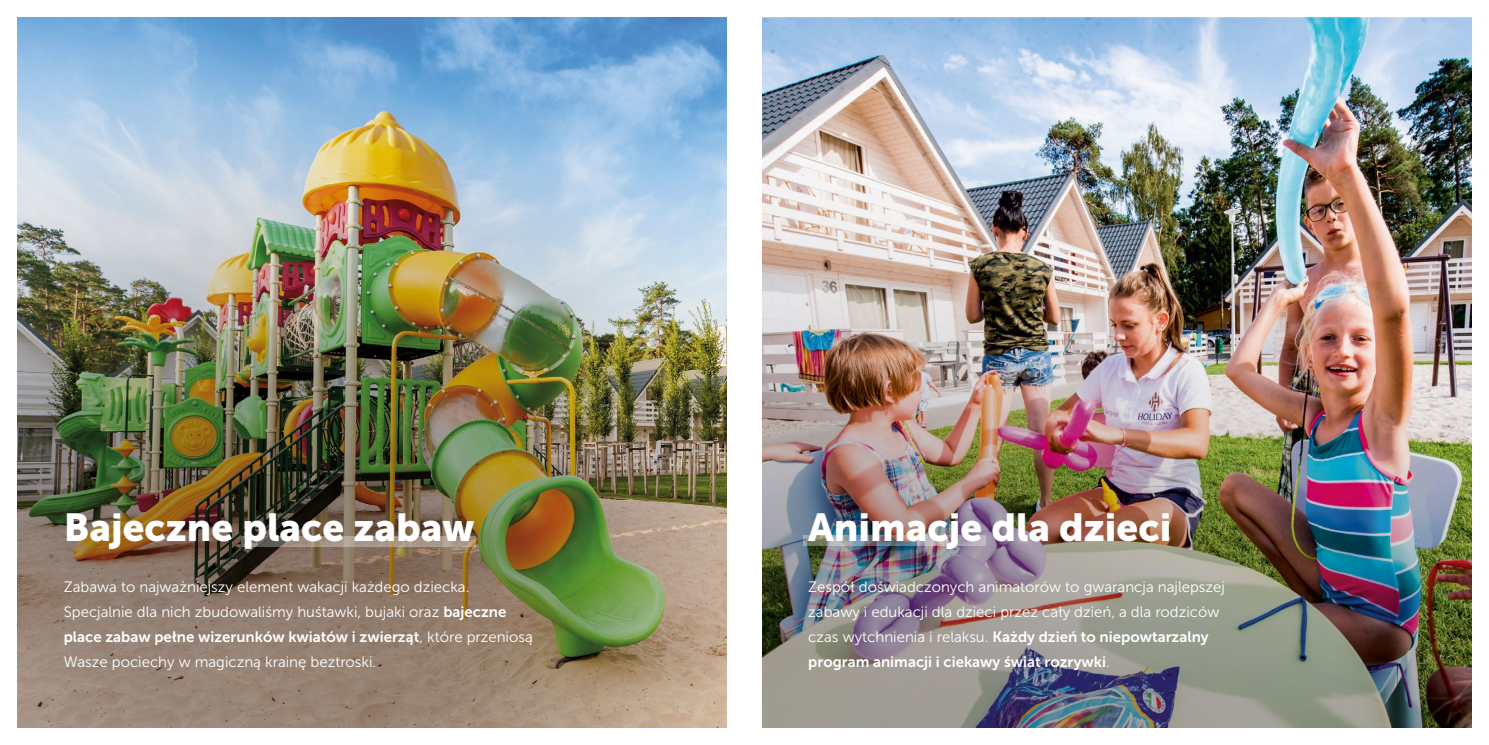
<style>
.page{position:relative;width:1489px;height:745px;background:#fff}
.page>*{position:absolute;margin:0;border:0;box-sizing:border-box;transform-origin:0 0}
.t1{font:38.75px "Museo Sans 900";color:#fff}
.t2{font:15px/25px "Museo Sans 300";color:#fff}
.t3{font:15px/25px "Museo Sans 700";color:#fff}
.s1{font-family:"Museo Sans 700"}
.s2{font-family:"Museo Sans 300"}
</style>
<div class="page">
<img style="left:762px;top:18px;width:708px;height:708px">
<img style="left:803px;top:535px;width:183px;height:10px">
<img style="left:18px;top:18px;width:708px;height:708px">
<svg style="left:241px;top:535px;width:235px;height:11px;background:#938577"></svg>
<h1 class="t1" style="left:64px;top:505px;width:412px">Bajeczne place zabaw</h1>
<p class="t2" style="left:64px;top:573px;width:444px">Zabawa to najważniejszy element wakacji każdego dziecka.<br>Specjalnie dla nich zbudowaliśmy huśtawki, bujaki oraz <span class="s1">bajeczne</span></p>
<p class="t3" style="left:64px;top:623px;width:470px">place zabaw pełne wizerunków kwiatów i zwierząt<span class="s2">, które przeniosą</span></p>
<p class="t2" style="left:64px;top:648px;width:314px">Wasze pociechy w magiczną krainę beztroski.</p>
<h1 class="t1" style="left:808px;top:505px;width:364px">Animacje dla dzieci</h1>
<p class="t2" style="left:808px;top:573px;width:418px">Zespół doświadczonych animatorów to gwarancja najlepszej zabawy i edukacji dla dzieci przez cały dzień, a dla rodziców</p>
<p class="t3" style="left:808px;top:623px;width:402px"><span class="s2">czas wytchnienia i relaksu.</span> Każdy dzień to niepowtarzalny program animacji i ciekawy świat rozrywki<span class="s2">.</span></p>
</div>
